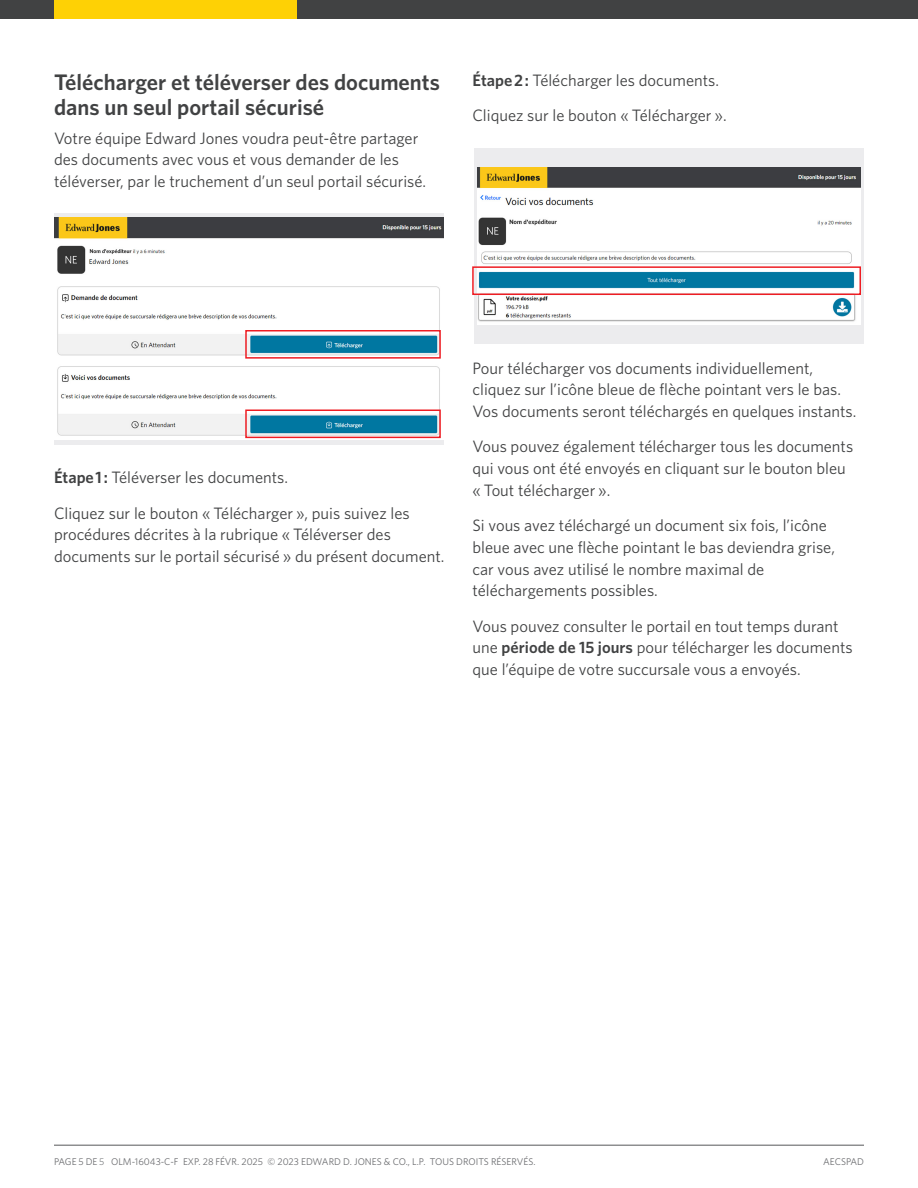
<style>
.page{position:relative;width:918px;height:1188px;background:#fff}
.page>*{position:absolute;margin:0;border:0;box-sizing:border-box;transform-origin:0 0}
.Section_Header{font:600 22.5px/24.8px "Whitney";color:#414243}
.Body{font:16.5px/21.8px "Whitney";color:#414243}
.t1{font:9.75px "Whitney";color:#6c6d70}
.s1{font-weight:600}
.s2{color:#808285}
</style>
<div class="page">
<hr style="left:54px;top:1145px;width:810px;height:1px;background:#57585a">
<div style="left:0;top:0;width:918px;height:18px;background:#414243"></div>
<div style="left:54px;top:0;width:243px;height:18px;background:#fed105"></div>
<div style="left:54px;top:213px;width:390px;height:232px;background:#ececee"></div>
<img style="left:54px;top:217px;width:390px;height:223px">
<div style="left:474px;top:148px;width:390px;height:196px;background:#ececee"></div>
<img style="left:478px;top:168px;width:382px;height:157px">
<div style="left:245px;top:330px;width:196px;height:29px;border:2px solid #ee1d23"></div>
<div style="left:245px;top:410px;width:196px;height:28px;border:2px solid #ee1d23"></div>
<div style="left:472px;top:266px;width:389px;height:29px;border:2px solid #ee1d23"></div>
<p class="Section_Header" style="left:54px;top:70px;width:387px">Télécharger et téléverser des documents dans un seul portail sécurisé</p>
<p class="Body" style="left:54px;top:127px;width:374px">Votre équipe Edward Jones voudra peut-être partager des documents avec vous et vous demander de les téléverser, par le truchement d’un seul portail sécurisé.</p>
<p class="Body" style="left:472px;top:69px;width:248px"><span class="s1">Étape 2 :</span> Télécharger les documents.</p>
<p class="Body" style="left:472px;top:104px;width:256px">Cliquez sur le bouton « Télécharger ».</p>
<p class="Body" style="left:54px;top:466px;width:236px"><span class="s1">Étape 1 :</span> Téléverser les documents.</p>
<p class="Body" style="left:54px;top:502px;width:392px">Cliquez sur le bouton « Télécharger », puis suivez les procédures décrites à la rubrique « Téléverser des documents sur le portail sécurisé » du présent document.</p>
<p class="Body" style="left:472px;top:357px;width:385px">Pour télécharger vos documents individuellement, cliquez sur l’icône bleue de flèche pointant vers le bas.<br>Vos documents seront téléchargés en quelques instants.</p>
<p class="Body" style="left:472px;top:435px;width:382px">Vous pouvez également télécharger tous les documents qui vous ont été envoyés en cliquant sur le bouton bleu « Tout télécharger ».</p>
<p class="Body" style="left:472px;top:514px;width:364px">Si vous avez téléchargé un document six fois, l’icône bleue avec une flèche pointant le bas deviendra grise, car vous avez utilisé le nombre maximal de téléchargements possibles.</p>
<p class="Body" style="left:472px;top:615px;width:382px">Vous pouvez consulter le portail en tout temps durant une <span class="s1">période de 15 jours</span> pour télécharger les documents que l’équipe de votre succursale vous a envoyés.</p>
<p class="t1" style="left:54px;top:1155px;width:483px">PAGE 5 DE <span class="s2">5</span> OLM-16043-C-F EXP. 28 FÉVR. 2025 © 2023 EDWARD D. JONES &amp; CO., L.P. TOUS DROITS RÉSERVÉS.</p>
<p class="t1" style="left:823px;top:1155px;width:42px">AECSPAD</p>
</div>
